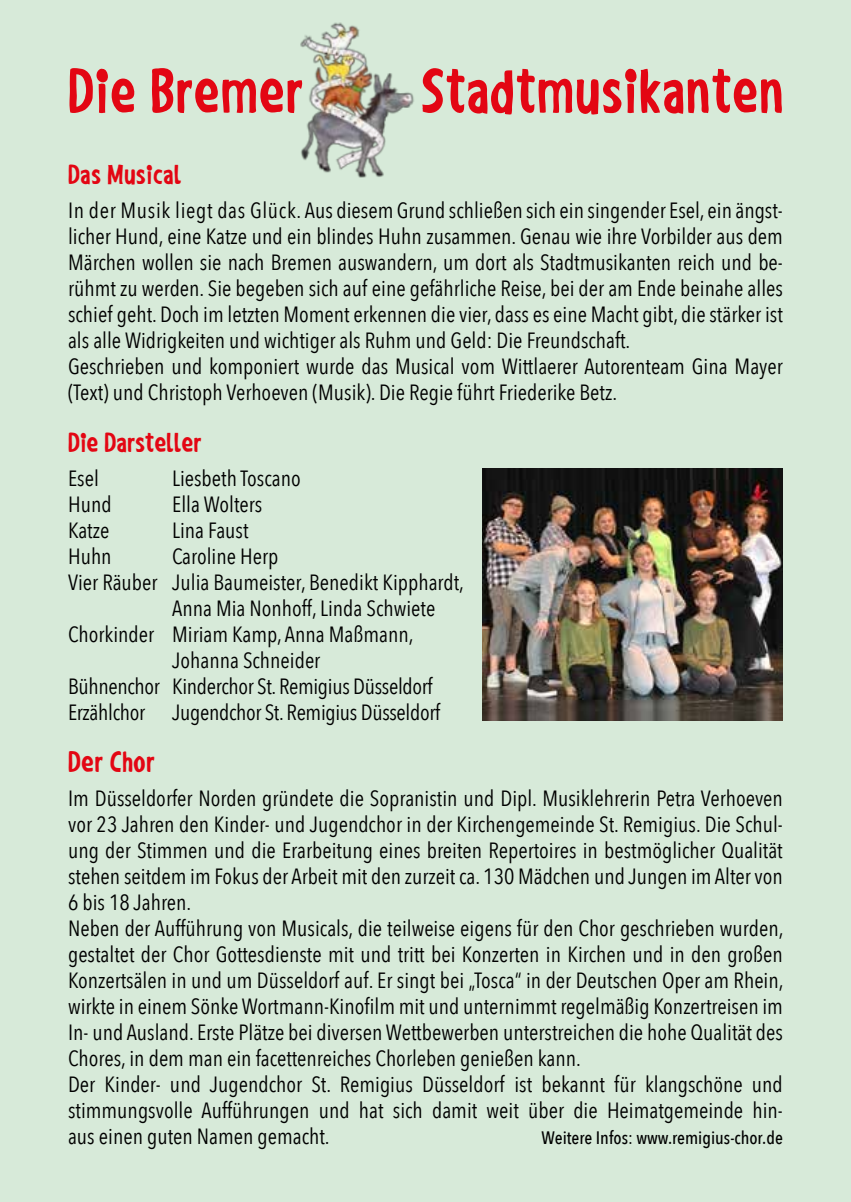
<style>
.page{position:relative;width:851px;height:1202px;background:#fff}
.page>*{position:absolute;margin:0;border:0;box-sizing:border-box;transform-origin:0 0}
.t1{font:700 60px "Shaky Hand Some Comic";letter-spacing:.03em;color:#e30613;scale:.95 1}
.t2{font:700 28px "Shaky Hand Some Comic";letter-spacing:.03em;color:#e30613}
.t3{font:700 26px "Shaky Hand Some Comic";letter-spacing:.02em;color:#e30613}
.t4{font:22px/26px "Avenir Next Condensed";color:#000}
.t5{font:500 18px "Avenir Next Condensed";color:#000}
</style>
<div class="page">
<div style="left:0;top:0;width:850px;height:1202px;background:#d7ead9"></div>
<img style="left:300px;top:22px;width:114px;height:156px">
<img style="left:482px;top:469px;width:300px;height:251px">
<h1 class="t1" style="left:68px;top:52px;width:248px">Die Bremer</h1>
<h1 class="t1" style="left:421px;top:52px;width:382px">Stadtmusikanten</h1>
<p class="t3" style="left:68px;top:158px;width:115px">Das Musical</p>
<p class="t4" style="left:68px;top:196px;width:716px">In der Musik liegt das Glück. Aus diesem Grund schließen sich ein singender Esel, ein ängst&shy;licher Hund, eine Katze und ein blindes Huhn zusammen. Genau wie ihre Vorbilder aus dem Märchen wollen sie nach Bremen auswandern, um dort als Stadtmusikanten reich und be&shy;rühmt zu werden. Sie begeben sich auf eine gefährliche Reise, bei der am Ende beinahe alles schief geht. Doch im letzten Moment erkennen die vier, dass es eine Macht gibt, die stärker ist als alle Widrigkeiten und wichtiger als Ruhm und Geld: Die Freundschaft.<br>Geschrieben und komponiert wurde das Musical vom Wittlaerer Autorenteam Gina Mayer (Text) und Christoph Verhoeven (Musik). Die Regie führt Friederike Betz.</p>
<p class="t3" style="left:68px;top:426px;width:134px">Die Darsteller</p>
<p class="t4" style="left:68px;top:464px;width:32px">Esel</p>
<p class="t4" style="left:172px;top:464px;width:130px">Liesbeth Toscano</p>
<p class="t4" style="left:68px;top:490px;width:45px">Hund</p>
<p class="t4" style="left:172px;top:490px;width:92px">Ella Wolters</p>
<p class="t4" style="left:68px;top:516px;width:43px">Katze</p>
<p class="t4" style="left:172px;top:516px;width:78px">Lina Faust</p>
<p class="t4" style="left:68px;top:542px;width:45px">Huhn</p>
<p class="t4" style="left:172px;top:542px;width:108px">Caroline Herp</p>
<p class="t4" style="left:68px;top:568px;width:397px">Vier Räuber Julia Baumeister, Benedikt Kipphardt,</p>
<p class="t4" style="left:172px;top:594px;width:265px">Anna Mia Nonhoff, Linda Schwiete</p>
<p class="t4" style="left:68px;top:620px;width:347px">Chorkinder Miriam Kamp, Anna Maßmann,</p>
<p class="t4" style="left:172px;top:646px;width:150px">Johanna Schneider</p>
<p class="t4" style="left:68px;top:672px;width:366px">Bühnenchor Kinderchor St. Remigius Düsseldorf</p>
<p class="t4" style="left:68px;top:698px;width:374px">Erzählchor Jugendchor St. Remigius Düsseldorf</p>
<p class="t2" style="left:68px;top:744px;width:88px">Der Chor</p>
<p class="t4" style="left:68px;top:784px;width:717px">Im Düsseldorfer Norden gründete die Sopranistin und Dipl. Musiklehrerin Petra Verhoeven vor 23 Jahren den Kinder- und Jugendchor in der Kirchengemeinde St. Remigius. Die Schul&shy;ung der Stimmen und die Erarbeitung eines breiten Repertoires in bestmöglicher Qualität stehen seitdem im Fokus der Arbeit mit den zurzeit ca. 130 Mädchen und Jungen im Alter von 6 bis 18 Jahren.<br>Neben der Aufführung von Musicals, die teilweise eigens für den Chor geschrieben wurden, gestaltet der Chor Gottesdienste mit und tritt bei Konzerten in Kirchen und in den großen Konzertsälen in und um Düsseldorf auf. Er singt bei „Tosca“ in der Deutschen Oper am Rhein, wirkte in einem Sönke Wortmann-Kinofilm mit und unternimmt regelmäßig Konzertreisen im In- und Ausland. Erste Plätze bei diversen Wettbewerben unterstreichen die hohe Qualität des Chores, in dem man ein facettenreiches Chorleben genießen kann.<br>Der Kinder- und Jugendchor St. Remigius Düsseldorf ist bekannt für klangschöne und stimmungsvolle Aufführungen und hat sich damit weit über die Heimatgemeinde hin&shy;aus einen guten Namen gemacht.</p>
<p class="t5" style="left:541px;top:1127px;width:243px">Weitere Infos: www.remigius-chor.de</p>
</div>
